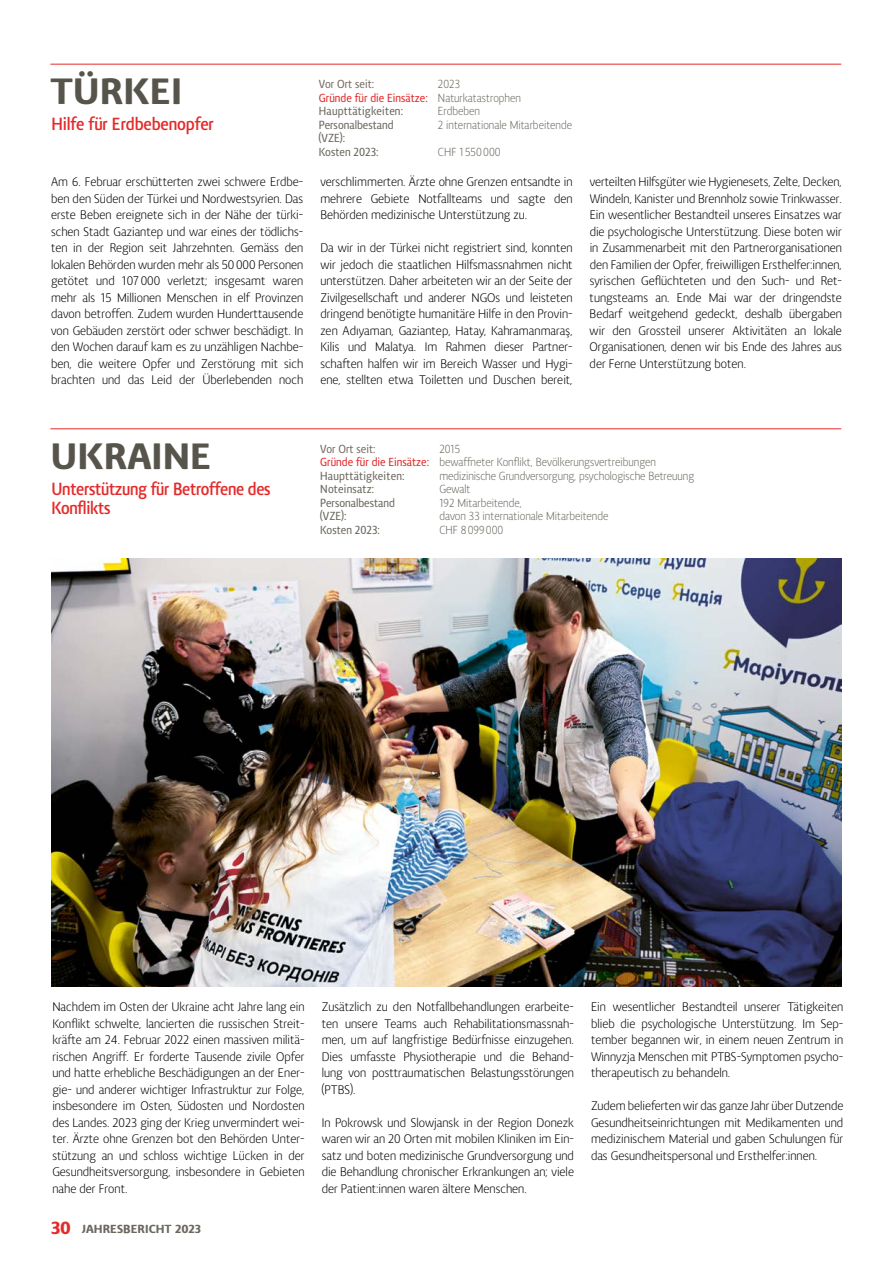
<style>
.page{position:relative;width:893px;height:1263px;background:#fff}
.page>*{position:absolute;margin:0;border:0;box-sizing:border-box;transform-origin:0 0}
.t1{font:900 37.5px "Vitali Neue";color:#57544b}
.t2{font:700 18px/19.5px "Vitali Neue";letter-spacing:-.02em;color:#e42b2b;scale:.88 1}
.t3{font:700 18px "Vitali Neue";letter-spacing:-.02em;color:#e42b2b;scale:.9 1}
.t4{font:12.75px/16.5px "Vitali Neue";color:#000;text-align:justify;scale:.95 1}
.t5{font:12px/13.5px "Vitali Neue";color:#6b685f;scale:.9 1}
.t6{font:600 12px/13.5px "Vitali Neue";color:#6b685f;scale:.9 1}
.t7{font:600 12px "Vitali Neue";color:#796f66;scale:.9 1}
.t8{font:900 12px "Vitali Neue";color:#6b685f}
.s1{font-weight:600;color:#e42b2b}
.s2{font-weight:600}
.s3{font-size:18px;color:#e42b2b}
</style>
<div class="page">
<hr style="left:50px;top:64px;width:791px;height:1px;background:#e42b2b">
<hr style="left:50px;top:428px;width:791px;height:1px;background:#e42b2b">
<img style="left:51px;top:559px;width:790px;height:427px">
<h1 class="t1" style="left:50px;top:69px;width:133px">TÜRKEI</h1>
<h2 class="t3" style="left:51px;top:113px;width:182px">Hilfe für Erdbebenopfer</h2>
<p class="t7" style="left:319px;top:77px;width:63px">Vor Ort seit:</p>
<p class="t5" style="left:319px;top:77px;width:226px;text-indent:119px">2023<br><span class="s1">Gründe für die Einsätze:</span> Naturkatastrophen<br><span class="s2">Haupttätigkeiten:</span></p>
<p class="t5" style="left:438px;top:104px;width:48px">Erdbeben</p>
<p class="t6" style="left:319px;top:118px;width:85px">Personalbestand</p>
<p class="t5" style="left:438px;top:118px;width:151px">2 internationale Mitarbeitende</p>
<p class="t6" style="left:319px;top:131px;width:68px">(VZE):<br>Kosten 2023:</p>
<p class="t5" style="left:438px;top:145px;width:71px">CHF 1550000</p>
<p class="t4" style="left:51px;top:173px;width:267px">Am 6. Februar erschütterten zwei schwere Erdbe&shy;ben den Süden der Türkei und Nordwestsyrien. Das erste Beben ereignete sich in der Nähe der türki&shy;schen Stadt Gaziantep und war eines der tödlichs&shy;ten in der Region seit Jahrzehnten. Gemäss den lokalen Behörden wurden mehr als 50000 Personen getötet und 107000 verletzt; insgesamt waren mehr als 15 Millionen Menschen in elf Provinzen davon betroffen. Zudem wurden Hunderttausende von Gebäuden zerstört oder schwer beschädigt. In den Wochen darauf kam es zu unzähligen Nachbe&shy;ben, die weitere Opfer und Zerstörung mit sich brachten und das Leid der Überlebenden noch</p>
<p class="t4" style="left:320px;top:173px;width:267px">verschlimmerten. Ärzte ohne Grenzen entsandte in mehrere Gebiete Notfallteams und sagte den Behörden medizinische Unterstützung zu.</p>
<p class="t4" style="left:320px;top:239px;width:267px">Da wir in der Türkei nicht registriert sind, konnten wir jedoch die staatlichen Hilfsmassnahmen nicht unterstützen. Daher arbeiteten wir an der Seite der Zivilgesellschaft und anderer NGOs und leisteten dringend benötigte humanitäre Hilfe in den Provin&shy;zen Adıyaman, Gaziantep, Hatay, Kahramanmaraş, Kilis und Malatya. Im Rahmen dieser Partner&shy;schaften halfen wir im Bereich Wasser und Hygi&shy;ene, stellten etwa Toiletten und Duschen bereit,</p>
<p class="t4" style="left:590px;top:173px;width:267px">verteilten Hilfsgüter wie Hygienesets, Zelte, Decken, Windeln, Kanister und Brennholz sowie Trinkwasser.<br>Ein wesentlicher Bestandteil unseres Einsatzes war die psychologische Unterstützung. Diese boten wir in Zusammenarbeit mit den Partnerorganisationen den Familien der Opfer, freiwilligen Ersthelfer:innen, syrischen Geflüchteten und den Such- und Ret&shy;tungsteams an. Ende Mai war der dringendste Bedarf weitgehend gedeckt, deshalb übergaben wir den Grossteil unserer Aktivitäten an lokale Organisationen, denen wir bis Ende des Jahres aus der Ferne Unterstützung boten.</p>
<h1 class="t1" style="left:50px;top:433px;width:163px">UKRAINE</h1>
<h2 class="t2" style="left:51px;top:479px;width:251px">Unterstützung für Betroffene des<br>Konflikts</h2>
<p class="t7" style="left:320px;top:442px;width:63px">Vor Ort seit:</p>
<p class="t5" style="left:320px;top:442px;width:375px;text-indent:119px">2015<br><span class="s1">Gründe für die Einsätze:</span> bewaffneter Konflikt, Bevölkerungsvertreibungen<br><span class="s2">Haupttätigkeiten:</span></p>
<p class="t5" style="left:439px;top:469px;width:285px">medizinische Grundversorgung, psychologische Betreuung</p>
<p class="t6" style="left:320px;top:482px;width:62px">Noteinsatz:</p>
<p class="t5" style="left:439px;top:482px;width:36px">Gewalt</p>
<p class="t6" style="left:320px;top:496px;width:85px">Personalbestand</p>
<p class="t5" style="left:439px;top:496px;width:93px">192 Mitarbeitende,</p>
<p class="t6" style="left:320px;top:509px;width:31px">(VZE):</p>
<p class="t5" style="left:439px;top:509px;width:189px">davon 33 internationale Mitarbeitende</p>
<p class="t6" style="left:320px;top:523px;width:68px">Kosten 2023:</p>
<p class="t5" style="left:439px;top:523px;width:73px">CHF 8099000</p>
<p class="t4" style="left:52px;top:998px;width:267px">Nachdem im Osten der Ukraine acht Jahre lang ein Konflikt schwelte, lancierten die russischen Streit&shy;kräfte am 24. Februar 2022 einen massiven militä&shy;rischen Angriff. Er forderte Tausende zivile Opfer und hatte erhebliche Beschädigungen an der Ener&shy;gie- und anderer wichtiger Infrastruktur zur Folge, insbesondere im Osten, Südosten und Nordosten des Landes. 2023 ging der Krieg unvermindert wei&shy;ter. Ärzte ohne Grenzen bot den Behörden Unter&shy;stützung an und schloss wichtige Lücken in der Gesundheitsversorgung, insbesondere in Gebieten nahe der Front.</p>
<p class="t4" style="left:322px;top:998px;width:267px">Zusätzlich zu den Notfallbehandlungen erarbeite&shy;ten unsere Teams auch Rehabilitationsmassnah&shy;men, um auf langfristige Bedürfnisse einzugehen.<br>Dies umfasste Physiotherapie und die Behand&shy;lung von posttraumatischen Belastungsstörungen (PTBS).</p>
<p class="t4" style="left:322px;top:1114px;width:267px">In Pokrowsk und Slowjansk in der Region Donezk waren wir an 20 Orten mit mobilen Kliniken im Ein&shy;satz und boten medizinische Grundversorgung und die Behandlung chronischer Erkrankungen an; viele der Patient:innen waren ältere Menschen.</p>
<p class="t8" style="left:51px;top:1222px;width:152px"><span class="s3">30</span> JAHRESBERICHT 2023</p>
<p class="t4" style="left:591px;top:998px;width:267px">Ein wesentlicher Bestandteil unserer Tätigkeiten blieb die psychologische Unterstützung. Im Sep&shy;tember begannen wir, in einem neuen Zentrum in Winnyzja Menschen mit PTBS-Symptomen psycho&shy;therapeutisch zu behandeln.</p>
<p class="t4" style="left:591px;top:1097px;width:267px">Zudem belieferten wir das ganze Jahr über Dutzende Gesundheitseinrichtungen mit Medikamenten und medizinischem Material und gaben Schulungen für das Gesundheitspersonal und Ersthelfer:innen.</p>
</div>
